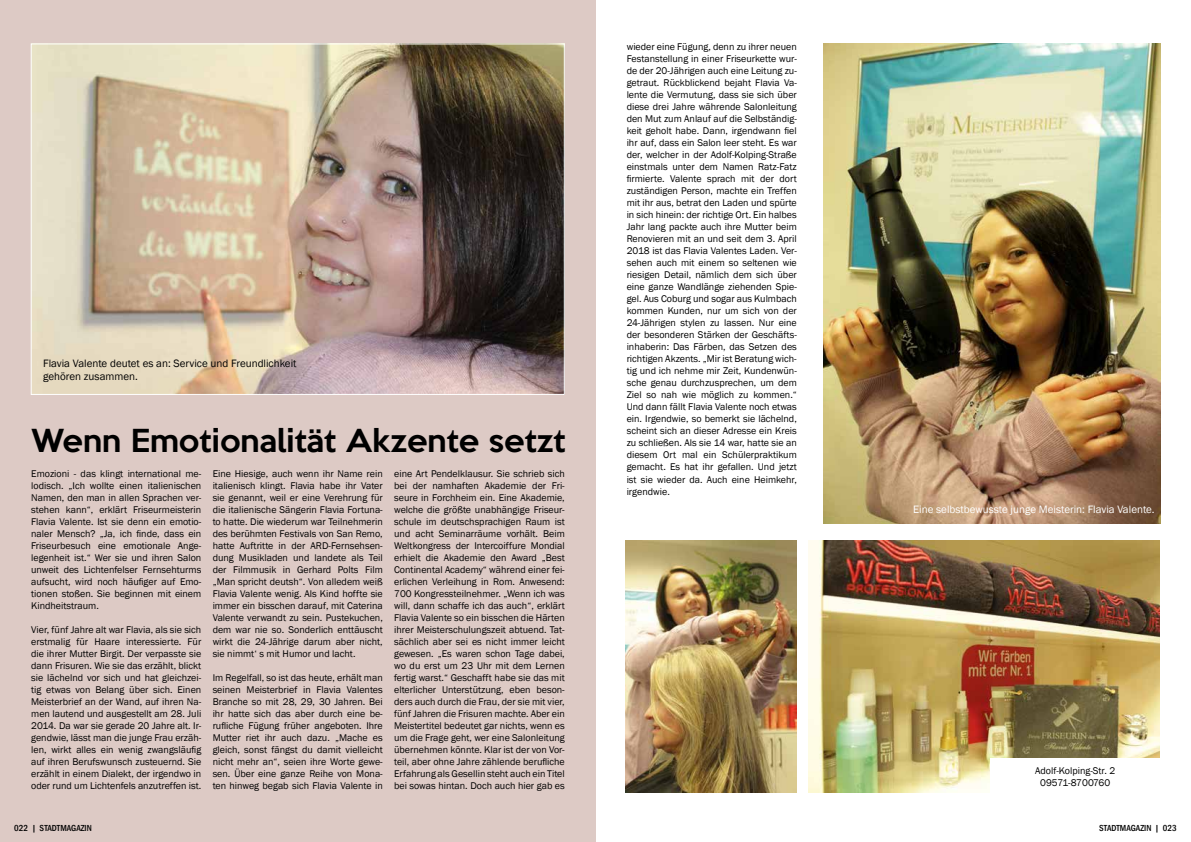
<style>
.page{position:relative;width:1191px;height:842px;background:#fff}
.page>*{position:absolute;margin:0;border:0;box-sizing:border-box;transform-origin:0 0}
.t1{font:500 29px "Keep Calm";color:#000}
.t2{font:11px/13.2px "Franklin Gothic";color:#000}
.t3{font:11px "Franklin Gothic";color:#fff}
.t4{font:10px/12px "Franklin Gothic";color:#000;text-align:justify}
.t5{font:500 condensed 9px "Franklin Gothic";color:#000}
</style>
<div class="page">
<div style="left:0;top:0;width:595px;height:842px;background:#ddcac5"></div>
<img style="left:33px;top:45px;width:530px;height:348px">
<img style="left:625px;top:541px;width:172px;height:251px">
<img style="left:823px;top:44px;width:337px;height:479px">
<img style="left:808px;top:541px;width:351px;height:251px">
<div style="left:990px;top:758px;width:170px;height:36px;background:#fff"></div>
<p class="t2" style="left:43px;top:357px;width:255px">Flavia Valente deutet es an: Service und Freundlichkeit gehören zusammen.</p>
<h1 class="t1" style="left:31px;top:415px;width:536px">Wenn Emotionalität Akzente setzt</h1>
<p class="t4" style="left:31px;top:468px;width:172px">Emozioni - das klingt international me&shy;lodisch. „Ich wollte einen italienischen Namen, den man in allen Sprachen ver&shy;stehen kann“, erklärt Friseurmeisterin Flavia Valente. Ist sie denn ein emotio&shy;naler Mensch? „Ja, ich finde, dass ein Friseurbesuch eine emotionale Ange&shy;legenheit ist.“ Wer sie und ihren Salon unweit des Lichtenfelser Fernsehturms aufsucht, wird noch häufiger auf Emo&shy;tionen stoßen. Sie beginnen mit einem Kindheitstraum.</p>
<p class="t4" style="left:31px;top:624px;width:172px">Vier, fünf Jahre alt war Flavia, als sie sich erstmalig für Haare interessierte. Für die ihrer Mutter Birgit. Der verpasste sie dann Frisuren. Wie sie das erzählt, blickt sie lächelnd vor sich und hat gleichzei&shy;tig etwas von Belang über sich. Einen Meisterbrief an der Wand, auf ihren Na&shy;men lautend und ausgestellt am 28. Juli 2014. Da war sie gerade 20 Jahre alt. Ir&shy;gendwie, lässt man die junge Frau erzäh&shy;len, wirkt alles ein wenig zwangsläufig auf ihren Berufswunsch zusteuernd. Sie erzählt in einem Dialekt, der irgendwo in oder rund um Lichtenfels anzutreffen ist.</p>
<p class="t4" style="left:394px;top:468px;width:172px">eine Art Pendelklausur. Sie schrieb sich bei der namhaften Akademie der Fri&shy;seure in Forchheim ein. Eine Akademie, welche die größte unabhängige Friseur&shy;schule im deutschsprachigen Raum ist und acht Seminarräume vorhält. Beim Weltkongress der Intercoiffure Mondial erhielt die Akademie den Award „Best Continental Academy“ während einer fei&shy;erlichen Verleihung in Rom. Anwesend:<br>700 Kongressteilnehmer. „Wenn ich was will, dann schaffe ich das auch“, erklärt Flavia Valente so ein bisschen die Härten ihrer Meisterschulungszeit abtuend. Tat&shy;sächlich aber sei es nicht immer leicht gewesen. „Es waren schon Tage dabei, wo du erst um 23 Uhr mit dem Lernen fertig warst.“ Geschafft habe sie das mit elterlicher Unterstützung, eben beson&shy;ders auch durch die Frau, der sie mit vier, fünf Jahren die Frisuren machte. Aber ein Meistertitel bedeutet gar nichts, wenn es um die Frage geht, wer eine Salonleitung übernehmen könnte. Klar ist der von Vor&shy;teil, aber ohne Jahre zählende berufliche Erfahrung als Gesellin steht auch ein Titel bei sowas hintan. Doch auch hier gab es</p>
<p class="t4" style="left:213px;top:468px;width:172px">Eine Hiesige, auch wenn ihr Name rein italienisch klingt. Flavia habe ihr Vater sie genannt, weil er eine Verehrung für die italienische Sängerin Flavia Fortuna&shy;to hatte. Die wiederum war Teilnehmerin des berühmten Festivals von San Remo, hatte Auftritte in der ARD-Fernsehsen&shy;dung Musikladen und landete als Teil der Filmmusik in Gerhard Polts Film „Man spricht deutsh“. Von alledem weiß Flavia Valente wenig. Als Kind hoffte sie immer ein bisschen darauf, mit Caterina Valente verwandt zu sein. Pustekuchen, dem war nie so. Sonderlich enttäuscht wirkt die 24-Jährige darum aber nicht, sie nimmt‘ s mit Humor und lacht.</p>
<p class="t4" style="left:213px;top:672px;width:172px">Im Regelfall, so ist das heute, erhält man seinen Meisterbrief in Flavia Valentes Branche so mit 28, 29, 30 Jahren. Bei ihr hatte sich das aber durch eine be&shy;rufliche Fügung früher angeboten. Ihre Mutter riet ihr auch dazu. „Mache es gleich, sonst fängst du damit vielleicht nicht mehr an“, seien ihre Worte gewe&shy;sen. Über eine ganze Reihe von Mona&shy;ten hinweg begab sich Flavia Valente in</p>
<p class="t4" style="left:626px;top:41px;width:172px">wieder eine Fügung, denn zu ihrer neuen Festanstellung in einer Friseurkette wur&shy;de der 20-Jährigen auch eine Leitung zu&shy;getraut. Rückblickend bejaht Flavia Va&shy;lente die Vermutung, dass sie sich über diese drei Jahre währende Salonleitung den Mut zum Anlauf auf die Selbständig&shy;keit geholt habe. Dann, irgendwann fiel ihr auf, dass ein Salon leer steht. Es war der, welcher in der Adolf-Kolping-Straße einstmals unter dem Namen Ratz-Fatz firmierte. Valente sprach mit der dort zuständigen Person, machte ein Treffen mit ihr aus, betrat den Laden und spürte in sich hinein: der richtige Ort. Ein halbes Jahr lang packte auch ihre Mutter beim Renovieren mit an und seit dem 3. April 2018 ist das Flavia Valentes Laden. Ver&shy;sehen auch mit einem so seltenen wie riesigen Detail, nämlich dem sich über eine ganze Wandlänge ziehenden Spie&shy;gel. Aus Coburg und sogar aus Kulmbach kommen Kunden, nur um sich von der 24-Jährigen stylen zu lassen. Nur eine der besonderen Stärken der Geschäfts&shy;inhaberin: Das Färben, das Setzen des richtigen Akzents. „Mir ist Beratung wich&shy;tig und ich nehme mir Zeit, Kundenwün&shy;sche genau durchzusprechen, um dem Ziel so nah wie möglich zu kommen.“ Und dann fällt Flavia Valente noch etwas ein. Irgendwie, so bemerkt sie lächelnd, scheint sich an dieser Adresse ein Kreis zu schließen. Als sie 14 war, hatte sie an diesem Ort mal ein Schülerpraktikum gemacht. Es hat ihr gefallen. Und jetzt ist sie wieder da. Auch eine Heimkehr, irgendwie.</p>
<p class="t3" style="left:913px;top:503px;width:243px">Eine selbstbewusste junge Meisterin: Flavia Valente.</p>
<p class="t4" style="left:1035px;top:765px;width:82px;text-align:center">Adolf-Kolping-Str. 2<br>09571-8700760</p>
<p class="t5" style="left:14px;top:822px;width:79px">022 | STADTMAGAZIN</p>
<p class="t5" style="left:1099px;top:822px;width:79px">STADTMAGAZIN | 023</p>
</div>
